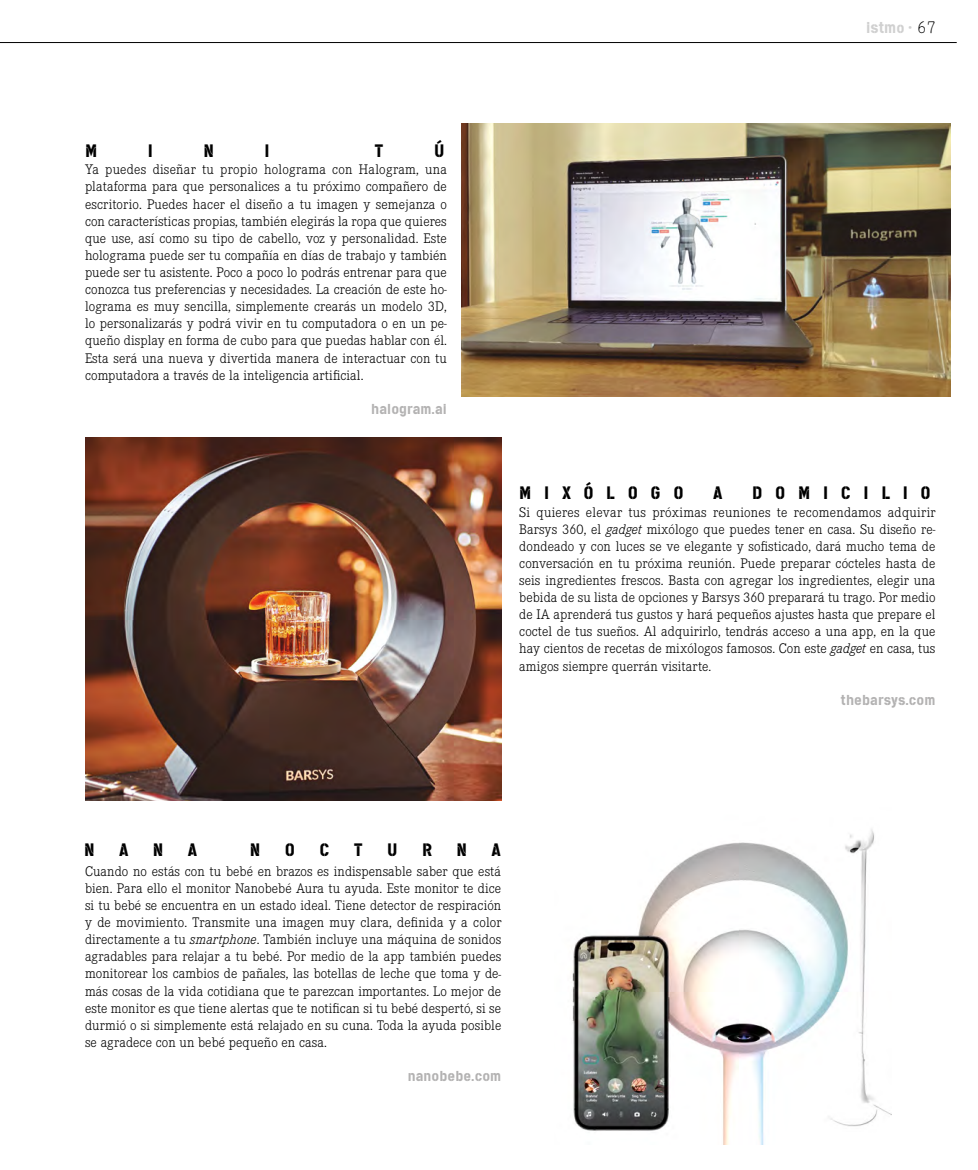
<style>
.page{position:relative;width:978px;height:1170px;background:#fff}
.page>*{position:absolute;margin:0;border:0;box-sizing:border-box;transform-origin:0 0}
.t1{font:18px "Cargo";letter-spacing:.705em;color:#000}
.t2{font:15.75px "Cargo";color:#d0d0d0}
.t3{font:300 14.4px/17.1px "Corporate E";letter-spacing:.005em;color:#000;text-align:justify}
.t4{font:14.4px "Cargo";letter-spacing:.005em;color:#b3b2b2}
.s1{font-size:15px}
.s2{font-family:"Zimmer";font-weight:500}
.s3{font-family:"Numbers Revenue";font-size:16.5px;color:#000}
.s4{font-style:italic}
</style>
<div class="page">
<hr style="left:0;top:42px;width:957px;height:1px;background:#000">
<img style="left:572px;top:829px;width:319px;height:315px">
<img style="left:461px;top:123px;width:489px;height:274px">
<img style="left:85px;top:437px;width:416px;height:363px">
<p class="t1" style="left:85px;top:139px;width:14px">M</p>
<p class="t1" style="left:148px;top:139px;width:7px">I</p>
<p class="t1" style="left:203px;top:139px;width:12px">N</p>
<p class="t1" style="left:264px;top:139px;width:7px">I</p>
<p class="t1" style="left:375px;top:139px;width:11px">T</p>
<p class="t1" style="left:434px;top:139px;width:12px">Ú</p>
<p class="t3" style="left:85px;top:161px;width:364px">Ya puedes diseñar tu propio holograma con Halogram, una plataforma para que personalices a tu próximo compañero de escritorio. Puedes hacer el diseño a tu imagen y semejanza o con características propias, también elegirás la ropa que quieres que use, así como su tipo de cabello, voz y personalidad. Este holograma puede ser tu compañía en días de trabajo y también puede ser tu asistente. Poco a poco lo podrás entrenar para que conozca tus preferencias y necesidades. La creación de este ho&shy;lograma es muy sencilla, simplemente crearás un modelo 3D, lo personalizarás y podrá vivir en tu computadora o en un pe&shy;queño display en forma de cubo para que puedas hablar con él.<br>Esta será una nueva y divertida manera de interactuar con tu computadora a través de la inteligencia artificial.</p>
<p class="t4" style="left:371px;top:399px;width:77px">halogram.ai</p>
<p class="t2" style="left:866px;top:18px;width:72px">istm<span class="s1">o</span> <span class="s2">•</span> <span class="s3">67</span></p>
<p class="t1" style="left:519px;top:480px;width:166px">MIXÓLOGO</p>
<p class="t1" style="left:713px;top:480px;width:11px">A</p>
<p class="t1" style="left:752px;top:480px;width:180px">DOMICILIO</p>
<p class="t3" style="left:519px;top:503px;width:418px">Si quieres elevar tus próximas reuniones te recomendamos adquirir Barsys 360, el <span class="s4">gadget</span> mixólogo que puedes tener en casa. Su diseño re&shy;dondeado y con luces se ve elegante y sofisticado, dará mucho tema de conversación en tu próxima reunión. Puede preparar cócteles hasta de seis ingredientes frescos. Basta con agregar los ingredientes, elegir una bebida de su lista de opciones y Barsys 360 preparará tu trago. Por medio de IA aprenderá tus gustos y hará pequeños ajustes hasta que prepare el coctel de tus sueños. Al adquirirlo, tendrás acceso a una app, en la que hay cientos de recetas de mixólogos famosos. Con este <span class="s4">gadget</span> en casa, tus amigos siempre querrán visitarte.</p>
<p class="t4" style="left:841px;top:690px;width:96px">thebarsys.com</p>
<p class="t1" style="left:84px;top:838px;width:12px">N</p>
<p class="t1" style="left:119px;top:838px;width:11px">A</p>
<p class="t1" style="left:153px;top:838px;width:12px">N</p>
<p class="t1" style="left:188px;top:838px;width:11px">A</p>
<p class="t1" style="left:250px;top:838px;width:12px">N</p>
<p class="t1" style="left:285px;top:838px;width:12px">O</p>
<p class="t1" style="left:320px;top:838px;width:12px">C</p>
<p class="t1" style="left:354px;top:838px;width:11px">T</p>
<p class="t1" style="left:387px;top:838px;width:12px">U</p>
<p class="t1" style="left:422px;top:838px;width:12px">R</p>
<p class="t1" style="left:457px;top:838px;width:12px">N</p>
<p class="t1" style="left:492px;top:838px;width:11px">A</p>
<p class="t3" style="left:85px;top:862px;width:418px">Cuando no estás con tu bebé en brazos es indispensable saber que está bien. Para ello el monitor Nanobebé Aura tu ayuda. Este monitor te dice si tu bebé se encuentra en un estado ideal. Tiene detector de respiración y de movimiento. Transmite una imagen muy clara, definida y a color directamente a tu <span class="s4">smartphone</span>. También incluye una máquina de sonidos agradables para relajar a tu bebé. Por medio de la app también puedes monitorear los cambios de pañales, las botellas de leche que toma y de&shy;más cosas de la vida cotidiana que te parezcan importantes. Lo mejor de este monitor es que tiene alertas que te notifican si tu bebé despertó, si se durmió o si simplemente está relajado en su cuna. Toda la ayuda posible se agradece con un bebé pequeño en casa.</p>
<p class="t4" style="left:408px;top:1066px;width:95px">nanobebe.com</p>
</div>
